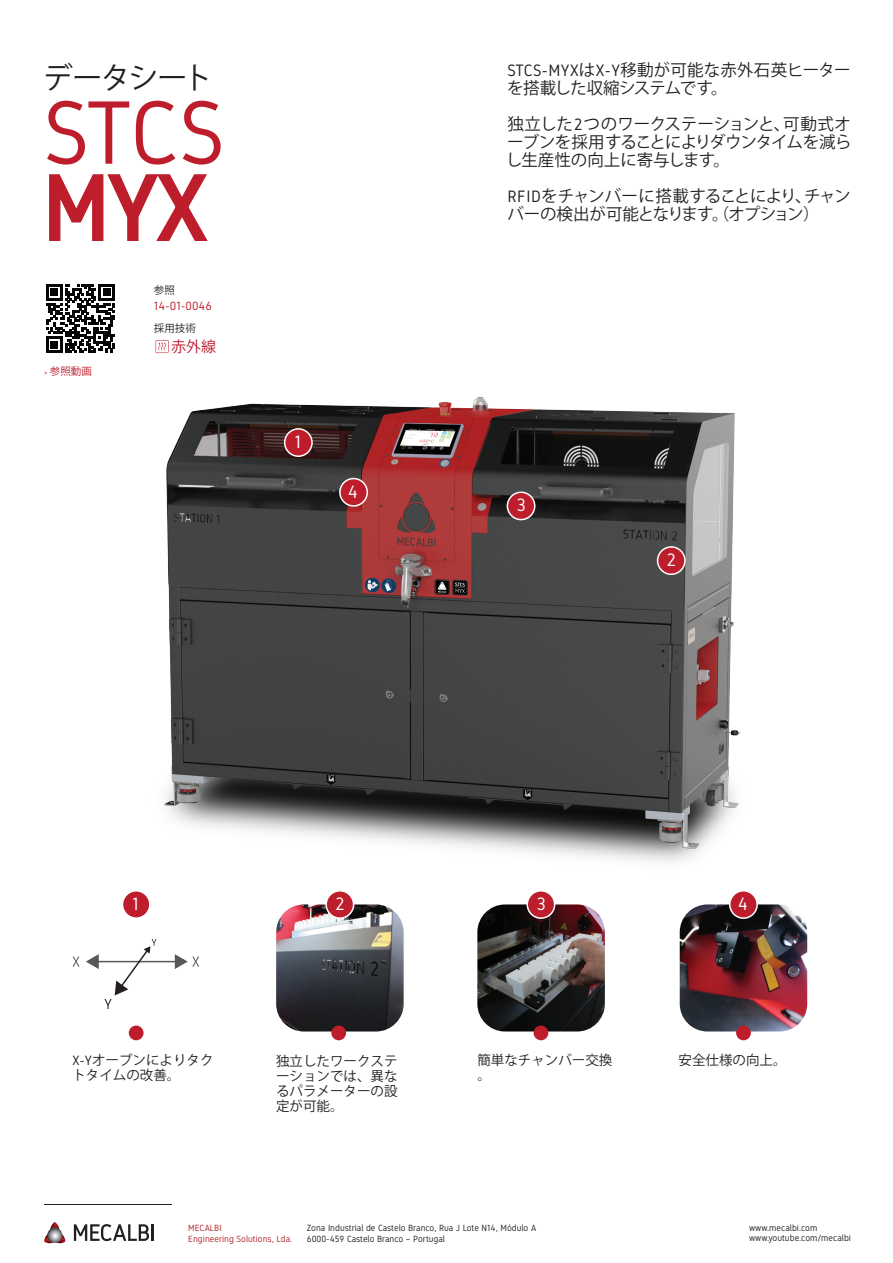
<style>
.page{position:relative;width:893px;height:1263px;background:#fff}
.page>*{position:absolute;margin:0;border:0;box-sizing:border-box;transform-origin:0 0}
.t1{font:90px/75px "Gidole";color:#be1d2c}
.t2{font:30px "Koz Go Pr 6 N";letter-spacing:-.06em;color:#231f20}
.t3{font:18px "Gidole";color:#fff}
.t4{font:16.5px/18px "Koz Go Pr 6 N";letter-spacing:-.03em;color:#231f20;text-align:justify}
.t5{font:16.5px/18px "Koz Go Pr 6 N";color:#231f20}
.t6{font:15px "Koz Go Pr 6 N";color:#be1d2c}
.t7{font:13.5px/15px "Koz Go Pr 6 N";color:#231f20}
.t8{font:12px "Gidole";color:#be1d2c}
.t9{font:10.5px "Koz Go Pr 6 N";color:#231f20}
.t10{font:10.5px "Koz Go Pr 6 N";color:#be1d2c}
.t11{font:9px/10.5px "Gidole";color:#231f20}
.t12{font:9px/10.5px "Gidole";color:#b41f24}
.s1{font-family:"Gidole";font-size:7.5px}
.s2{font-family:"Gidole"}
</style>
<div class="page">
<img style="left:164px;top:397px;width:577px;height:466px">
<svg style="left:49px;top:174px;width:159px;height:67px"></svg>
<svg style="left:156px;top:340px;width:13px;height:13px"></svg>
<div style="left:122px;top:891px;width:28px;height:27px;background:#be1d2c;border-radius:14px"></div>
<div style="left:122px;top:890px;width:29px;height:29px;border:2px solid #fff;border-radius:14px"></div>
<div style="left:129px;top:1025px;width:15px;height:15px;background:#be1d2c;border-radius:7px"></div>
<div style="left:285px;top:429px;width:27px;height:27px;background:#be1d2c;border-radius:14px"></div>
<div style="left:284px;top:428px;width:29px;height:29px;border:2px solid #fff;border-radius:14px"></div>
<div style="left:658px;top:547px;width:27px;height:27px;background:#be1d2c;border-radius:14px"></div>
<div style="left:657px;top:546px;width:29px;height:29px;border:2px solid #fff;border-radius:14px"></div>
<div style="left:507px;top:492px;width:28px;height:28px;background:#be1d2c;border-radius:14px"></div>
<div style="left:507px;top:491px;width:28px;height:29px;border:2px solid #fff;border-radius:14px"></div>
<div style="left:340px;top:479px;width:27px;height:27px;background:#be1d2c;border-radius:14px"></div>
<div style="left:339px;top:478px;width:29px;height:29px;border:2px solid #fff;border-radius:14px"></div>
<hr style="left:97px;top:961px;width:80px;height:1px;background:#57585a">
<svg style="left:86px;top:939px;width:70px;height:70px"></svg>
<svg style="left:73px;top:956px;width:7px;height:11px"></svg>
<svg style="left:175px;top:954px;width:24px;height:15px"></svg>
<img style="left:276px;top:904px;width:128px;height:127px">
<img style="left:477px;top:904px;width:128px;height:127px">
<div style="left:326px;top:891px;width:28px;height:27px;background:#be1d2c;border-radius:14px"></div>
<div style="left:325px;top:890px;width:29px;height:29px;border:2px solid #fff;border-radius:14px"></div>
<div style="left:331px;top:1025px;width:15px;height:15px;background:#be1d2c;border-radius:7px"></div>
<div style="left:527px;top:891px;width:28px;height:27px;background:#be1d2c;border-radius:14px"></div>
<div style="left:526px;top:890px;width:29px;height:29px;border:2px solid #fff;border-radius:14px"></div>
<div style="left:534px;top:1025px;width:14px;height:15px;background:#be1d2c;border-radius:7px"></div>
<img style="left:680px;top:904px;width:127px;height:127px">
<div style="left:736px;top:1025px;width:15px;height:15px;background:#be1d2c;border-radius:7px"></div>
<div style="left:730px;top:891px;width:27px;height:27px;background:#be1d2c;border-radius:14px"></div>
<div style="left:729px;top:890px;width:29px;height:29px;border:2px solid #fff;border-radius:14px"></div>
<svg style="left:46px;top:284px;width:69px;height:69px"></svg>
<hr style="left:44px;top:1205px;width:128px;height:1px;background:#231f20">
<svg style="left:44px;top:1222px;width:21px;height:21px"></svg>
<svg style="left:47px;top:1228px;width:15px;height:15px"></svg>
<svg style="left:74px;top:1224px;width:80px;height:17px"></svg>
<h2 class="t2" style="left:43px;top:61px;width:172px">データシート</h2>
<h1 class="t1" style="left:43px;top:95px;width:183px">STCS<br>MYX</h1>
<p class="t10" style="left:44px;top:365px;width:49px"><span class="s1">&gt;</span> 参照動画</p>
<p class="t9" style="left:154px;top:284px;width:22px">参照</p>
<h3 class="t8" style="left:154px;top:299px;width:59px">14-01-0046</h3>
<p class="t9" style="left:154px;top:322px;width:43px">採用技術</p>
<h3 class="t6" style="left:171px;top:338px;width:46px">赤外線</h3>
<h3 class="t3" style="left:294px;top:431px;width:8px">1</h3>
<h3 class="t3" style="left:348px;top:481px;width:12px">4</h3>
<h3 class="t5" style="left:507px;top:61px;width:345px"><span class="s2">STCS-MYX</span>は<span class="s2">X-Y</span>移動が可能な赤外石英ヒーターを搭載した収縮システムです。</h3>
<h3 class="t4" style="left:506px;top:115px;width:347px">独立した<span class="s2">2</span>つのワークステーションと、可動式オーブンを採用することによりダウンタイムを減らし生産性の向上に寄与します。</h3>
<h3 class="t4" style="left:507px;top:187px;width:345px"><span class="s2">RFID</span>をチャンバーに搭載することにより、チャンバーの検出が可能となります。（オプション）</h3>
<h3 class="t3" style="left:516px;top:495px;width:11px">3</h3>
<h3 class="t3" style="left:666px;top:549px;width:11px">2</h3>
<h3 class="t3" style="left:132px;top:893px;width:8px">1</h3>
<h3 class="t3" style="left:335px;top:893px;width:11px">2</h3>
<h3 class="t3" style="left:536px;top:893px;width:11px">3</h3>
<h3 class="t3" style="left:738px;top:893px;width:12px">4</h3>
<h3 class="t7" style="left:72px;top:1053px;width:143px"><span class="s2">X-Y</span>オーブンによりタクトタイムの改善。</h3>
<h3 class="t7" style="left:477px;top:1053px;width:136px">簡単なチャンバー交換</h3>
<h3 class="t7" style="left:679px;top:1053px;width:109px">安全仕様の向上。</h3>
<h3 class="t7" style="left:477px;top:1068px;width:15px">。</h3>
<h3 class="t7" style="left:276px;top:1053px;width:123px;text-align:justify">独立したワークステーションでは、異なるパラメーターの設定が可能。</h3>
<p class="t12" style="left:188px;top:1222px;width:106px">MECALBI<br>Engineering Solutions, Lda.</p>
<p class="t11" style="left:307px;top:1222px;width:231px">Zona Industrial de Castelo Branco, Rua J Lote N14, Módulo A<br>6000-459 Castelo Branco – Portugal</p>
<p class="t11" style="left:749px;top:1222px;width:104px">www.mecalbi.com www.youtube.com/mecalbi</p>
</div>
